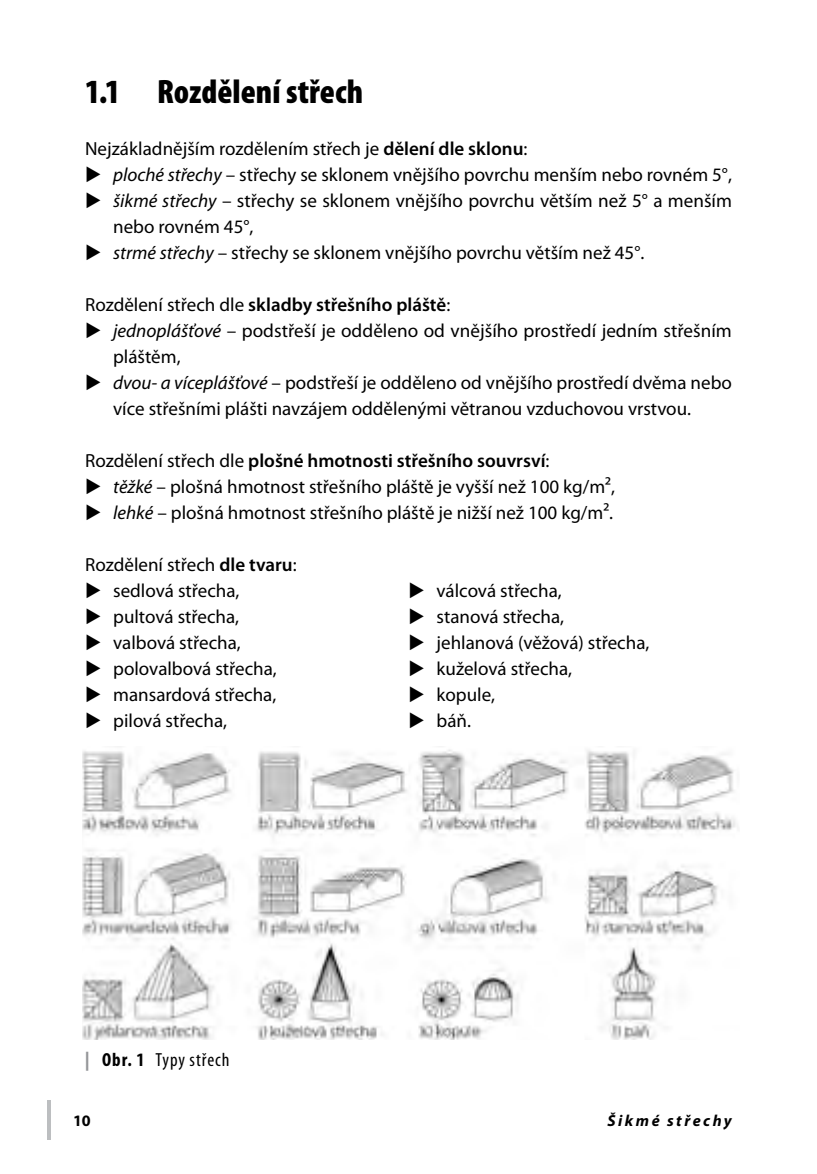
<style>
.page{position:relative;width:817px;height:1174px;background:#fff}
.page>*{position:absolute;margin:0;border:0;box-sizing:border-box;transform-origin:0 0}
.t1{font:900 condensed 34px "Myriad Pro";color:#000}
.t2{font:19px/26px "Myriad Pro";color:#000}
.t3{font:condensed 19px "Myriad Pro";letter-spacing:.05em;color:#000}
.t4{font:italic 700 16px "Myriad Pro";letter-spacing:.155em;color:#000}
.t5{font:700 16px "Myriad Pro";color:#000}
.s1{font-weight:600}
.s2{font-style:italic}
.s3{font-weight:900;color:#939598}
.s4{font-weight:700}
</style>
<div class="page">
<hr style="left:47px;top:1100px;width:4px;height:39px;background:#bcbec0">
<img style="left:82px;top:746px;width:654px;height:293px">
<h1 class="t1" style="left:85px;top:70px;width:279px">1.1 Rozdělení střech</h1>
<p class="t2" style="left:113px;top:136px;width:620px;text-indent:-28px">Nejzákladnějším rozdělením střech je <span class="s1">dělení dle sklonu</span>:<br><span class="s2">ploché střechy</span> – střechy se sklonem vnějšího povrchu menším nebo rovném 5°, <span class="s2">šikmé střechy</span> – střechy se sklonem vnějšího povrchu větším než 5° a menším nebo rovném 45°,<br><span class="s2">strmé střechy</span> – střechy se sklonem vnějšího povrchu větším než 45°.</p>
<p class="t2" style="left:113px;top:292px;width:620px;text-indent:-28px">Rozdělení střech dle <span class="s1">skladby střešního pláště</span>:<br><span class="s2">jednoplášťové</span> – podstřeší je odděleno od vnějšího prostředí jedním střešním pláštěm,<br><span class="s2">dvou- a víceplášťové</span> – podstřeší je odděleno od vnějšího prostředí dvěma nebo více střešními plášti navzájem oddělenými větranou vzduchovou vrstvou.</p>
<p class="t2" style="left:113px;top:447px;width:503px;text-indent:-28px">Rozdělení střech dle <span class="s1">plošné hmotnosti střešního souvrsví</span>:<br><span class="s2">těžké</span> – plošná hmotnost střešního pláště je vyšší než 100 kg/m², <span class="s2">lehké</span> – plošná hmotnost střešního pláště je nižší než 100 kg/m².</p>
<p class="t2" style="left:113px;top:551px;width:185px;text-indent:-28px">Rozdělení střech <span class="s1">dle tvaru</span>: sedlová střecha, pultová střecha, valbová střecha, polovalbová střecha, mansardová střecha, pilová střecha,</p>
<p class="t2" style="left:436px;top:577px;width:214px">válcová střecha,<br>stanová střecha,<br>jehlanová (věžová) střecha, kuželová střecha,<br>kopule,<br>báň.</p>
<p class="t3" style="left:85px;top:1047px;width:146px"><span class="s3">|</span> <span class="s4">Obr. 1</span> Typy střech</p>
<p class="t5" style="left:73px;top:1110px;width:19px">10</p>
<p class="t4" style="left:607px;top:1110px;width:126px">Šikmé střechy</p>
</div>
